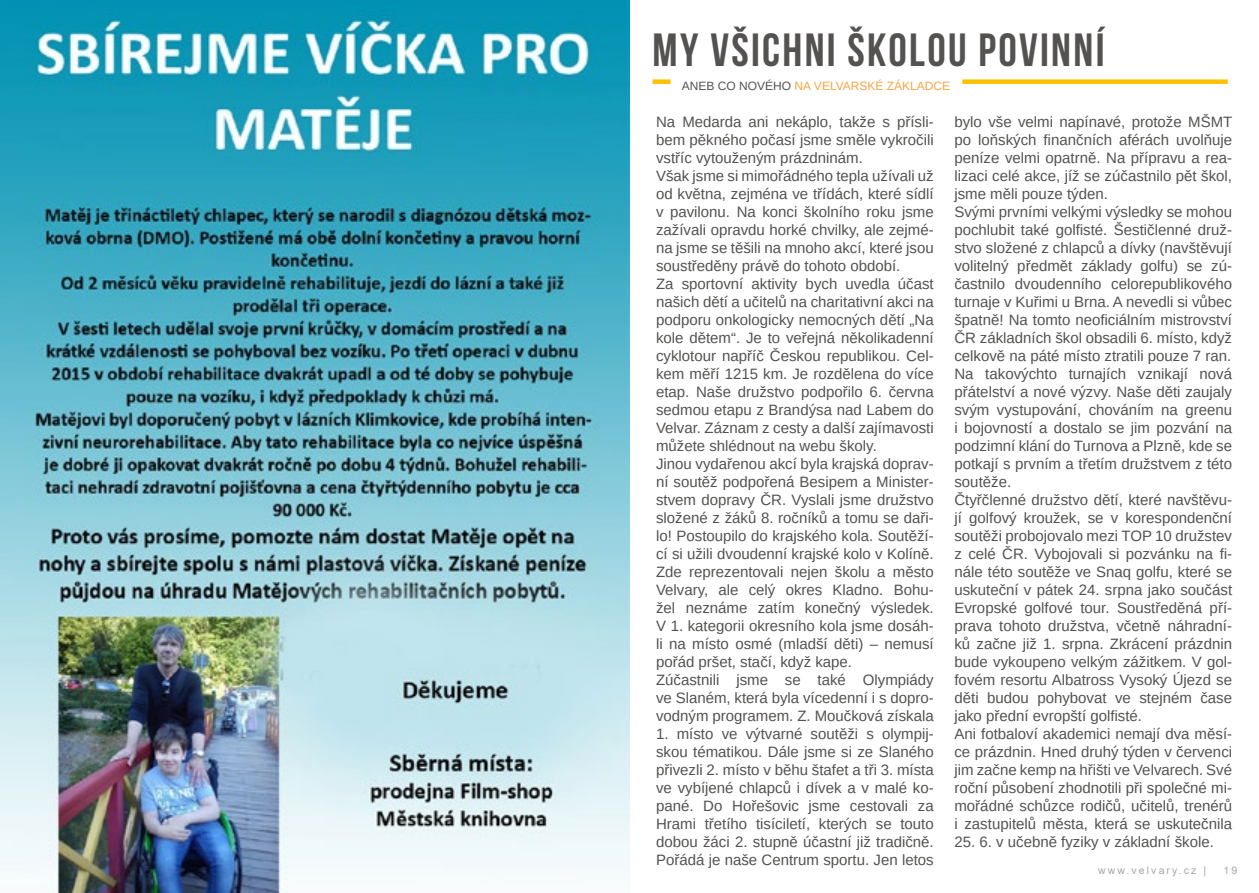
<style>
.page{position:relative;width:1259px;height:893px;background:#fff}
.page>*{position:absolute;margin:0;border:0;box-sizing:border-box;transform-origin:0 0}
.t1{font:46.5px "Bebas Neue";letter-spacing:.05em;color:#545250}
.t2{font:15px/18px "Arimo";color:#545250}
.t3{font:12px "Arimo";color:#f7a543}
.t4{font:10.5px "Arial";letter-spacing:.2em;color:#a6a7a7}
.s1{color:#545250}
</style>
<div class="page">
<img style="left:0;top:0;width:629px;height:893px">
<div style="left:652px;top:79px;width:18px;height:5px;background:#fdc100"></div>
<div style="left:962px;top:79px;width:265px;height:5px;background:#fdc100"></div>
<h1 class="t1" style="left:652px;top:25px;width:453px">MY VŠICHNI ŠKOLOU POVINNÍ</h1>
<p class="t3" style="left:682px;top:78px;width:270px"><span class="s1">ANEB CO NOVÉHO</span> NA VELVARSKÉ ZÁKLADCE</p>
<p class="t2" style="left:656px;top:113px;width:279px">Na Medarda ani nekáplo, takže s přísli&shy;bem pěkného počasí jsme směle vykročili vstříc vytouženým prázdninám.<br>Však jsme si mimořádného tepla užívali už od května, zejména ve třídách, které sídlí v pavilonu. Na konci školního roku jsme zažívali opravdu horké chvilky, ale zejmé&shy;na jsme se těšili na mnoho akcí, které jsou soustředěny právě do tohoto období.<br>Za sportovní aktivity bych uvedla účast našich dětí a učitelů na charitativní akci na podporu onkologicky nemocných dětí „Na kole dětem“. Je to veřejná několikadenní cyklotour napříč Českou republikou. Cel&shy;kem měří 1215 km. Je rozdělena do více etap. Naše družstvo podpořilo 6. června sedmou etapu z Brandýsa nad Labem do Velvar. Záznam z cesty a další zajímavosti můžete shlédnout na webu školy.<br>Jinou vydařenou akcí byla krajská doprav&shy;ní soutěž podpořená Besipem a Minister&shy;stvem dopravy ČR. Vyslali jsme družstvo složené z žáků 8. ročníků a tomu se daři&shy;lo! Postoupilo do krajského kola. Soutěží&shy;cí si užili dvoudenní krajské kolo v Kolíně.<br>Zde reprezentovali nejen školu a město Velvary, ale celý okres Kladno. Bohu&shy;žel neznáme zatím konečný výsledek.<br>V 1. kategorii okresního kola jsme dosáh&shy;li na místo osmé (mladší děti) – nemusí pořád pršet, stačí, když kape.<br>Zúčastnili jsme se také Olympiády ve Slaném, která byla vícedenní i s dopro&shy;vodným programem. Z. Moučková získala</p>
<p class="t2" style="left:656px;top:725px;width:279px;text-align:justify">1. místo ve výtvarné soutěži s olympij&shy;skou tématikou. Dále jsme si ze Slaného přivezli 2. místo v běhu štafet a tři 3. místa ve vybíjené chlapců i dívek a v malé ko&shy;pané. Do Hořešovic jsme cestovali za Hrami třetího tisíciletí, kterých se touto dobou žáci 2. stupně účastní již tradičně.<br>Pořádá je naše Centrum sportu. Jen letos</p>
<p class="t2" style="left:954px;top:113px;width:279px">bylo vše velmi napínavé, protože MŠMT po loňských finančních aférách uvolňuje peníze velmi opatrně. Na přípravu a rea&shy;lizaci celé akce, jíž se zúčastnilo pět škol, jsme měli pouze týden.<br>Svými prvními velkými výsledky se mohou pochlubit také golfisté. Šestičlenné druž&shy;stvo složené z chlapců a dívky (navštěvují volitelný předmět základy golfu) se zú&shy;častnilo dvoudenního celorepublikového turnaje v Kuřimi u Brna. A nevedli si vůbec špatně! Na tomto neoficiálním mistrovství ČR základních škol obsadili 6. místo, když celkově na páté místo ztratili pouze 7 ran.<br>Na takovýchto turnajích vznikají nová přátelství a nové výzvy. Naše děti zaujaly svým vystupování, chováním na greenu i bojovností a dostalo se jim pozvání na podzimní klání do Turnova a Plzně, kde se potkají s prvním a třetím družstvem z této soutěže.<br>Čtyřčlenné družstvo dětí, které navštěvu&shy;jí golfový kroužek, se v korespondenční soutěži probojovalo mezi TOP 10 družstev z celé ČR. Vybojovali si pozvánku na fi&shy;nále této soutěže ve Snaq golfu, které se uskuteční v pátek 24. srpna jako součást Evropské golfové tour. Soustředěná pří&shy;prava tohoto družstva, včetně náhradní&shy;ků začne již 1. srpna. Zkrácení prázdnin bude vykoupeno velkým zážitkem. V gol&shy;fovém resortu Albatross Vysoký Újezd se děti budou pohybovat ve stejném čase jako přední evropští golfisté.<br>Ani fotbaloví akademici nemají dva měsí&shy;ce prázdnin. Hned druhý týden v červenci jim začne kemp na hřišti ve Velvarech. Své roční působení zhodnotili při společné mi&shy;mořádné schůzce rodičů, učitelů, trenérů i zastupitelů města, která se uskutečnila</p>
<p class="t2" style="left:954px;top:833px;width:261px">25. 6. v učebně fyziky v základní škole.</p>
<p class="t4" style="left:1098px;top:863px;width:110px">www.velvary.cz |</p>
<p class="t4" style="left:1223px;top:863px;width:15px">19</p>
</div>
